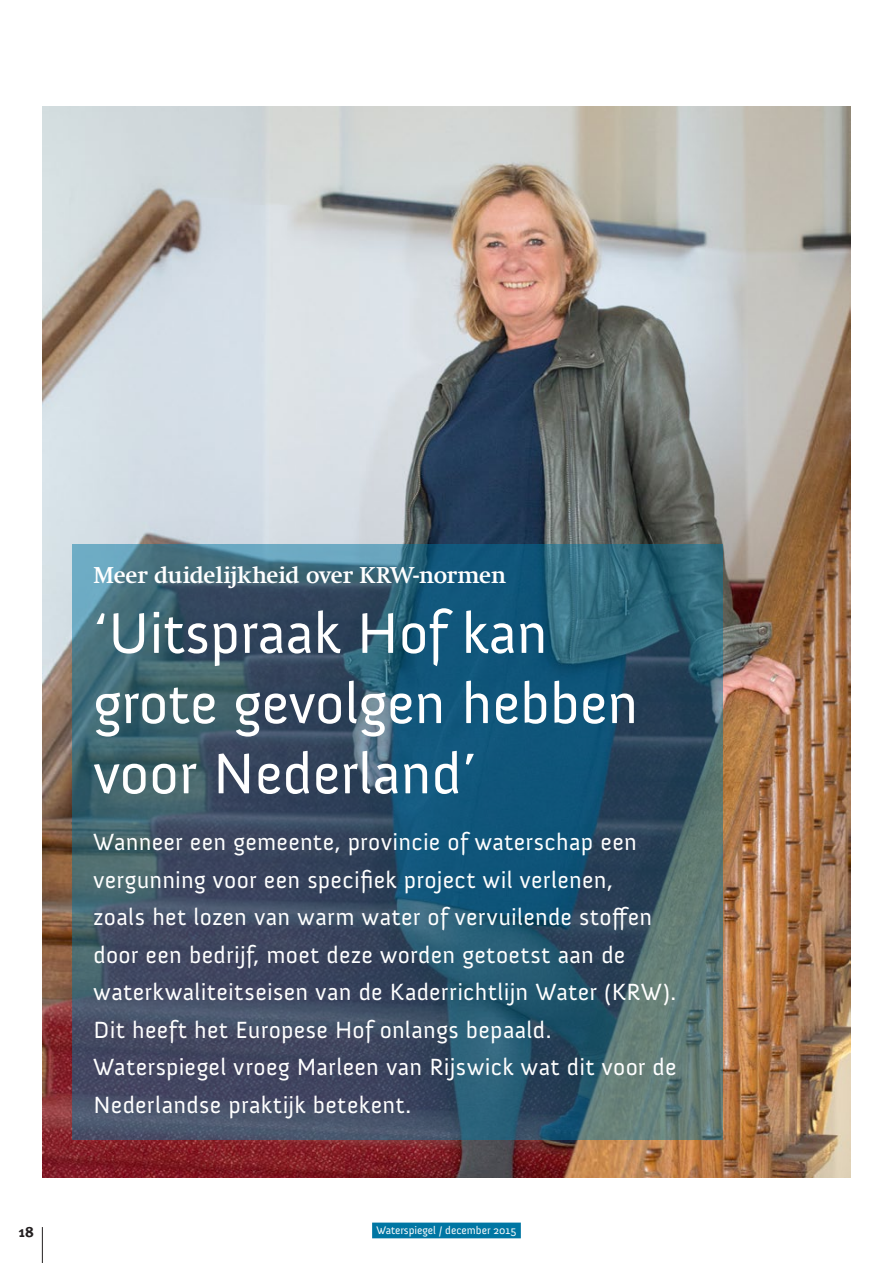
<style>
.page{position:relative;width:893px;height:1263px;background:#fff}
.page>*{position:absolute;margin:0;border:0;box-sizing:border-box;transform-origin:0 0}
.t1{font:58.5px/70.2px "Anivers";color:#fff}
.t2{font:24px/37.5px "Anivers";letter-spacing:.02em;color:#fff}
.t3{font:700 22.5px "Swift";letter-spacing:-.015em;color:#fff}
.t4{font:700 15px "Meta Plus";color:#231f20}
.t5{font:11.25px "Anivers";color:#fff}
</style>
<div class="page">
<hr style="left:42px;top:1227px;width:1px;height:36px;background:#231f20">
<div style="left:372px;top:1222px;width:149px;height:16px;background:#0076a3"></div>
<img style="left:43px;top:106px;width:807px;height:1072px">
<svg style="left:72px;top:544px;width:651px;height:596px;background:#35576d"></svg>
<p class="t3" style="left:94px;top:562px;width:414px">Meer duidelijkheid over KRW-normen</p>
<h1 class="t1" style="left:94px;top:599px;width:546px">‘Uitspraak Hof kan grote gevolgen hebben voor Nederland’</h1>
<p class="t2" style="left:94px;top:824px;width:584px">Wanneer een gemeente, provincie of waterschap een vergunning voor een specifiek project wil verlenen,<br>zoals het lozen van warm water of vervuilende stoffen door een bedrijf, moet deze worden getoetst aan de waterkwaliteitseisen van de Kaderrichtlijn Water (KRW).<br>Dit heeft het Europese Hof onlangs bepaald.<br>Waterspiegel vroeg Marleen van Rijswick wat dit voor de Nederlandse praktijk betekent.</p>
<p class="t4" style="left:19px;top:1223px;width:17px">18</p>
<p class="t5" style="left:376px;top:1224px;width:142px">Waterspiegel / december 2015</p>
</div>
